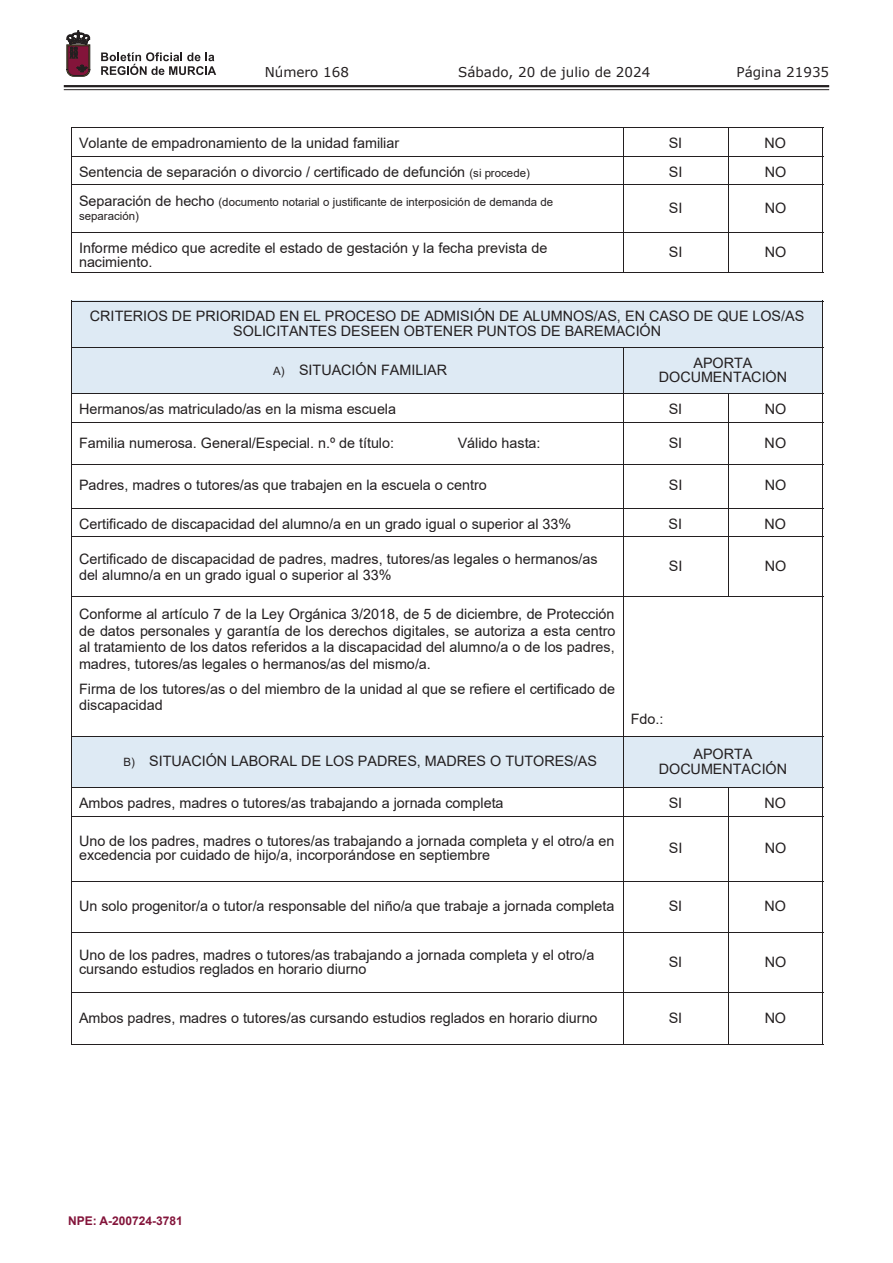
<style>
.page{position:relative;width:893px;height:1263px;background:#fff}
.page>*{position:absolute;margin:0;border:0;box-sizing:border-box;transform-origin:0 0}
.t1{font:14.4px/16.5px "Arial";color:#231f20}
.t2{font:13.5px "Verdana";color:#231f20}
.t3{font:700 12px "Arial";color:#83143a}
.t4{font:11.4px/14.4px "Arial";color:#231f20}
.s1{font-size:11.4px}
.s2{font-size:14.4px}
</style>
<div class="page">
<hr style="left:64px;top:85px;width:765px;height:2px;background:#231f20">
<hr style="left:64px;top:89px;width:765px;height:1px;background:#231f20">
<svg style="left:101px;top:52px;width:115px;height:23px"></svg>
<svg style="left:67px;top:31px;width:23px;height:45px"></svg>
<div style="left:71px;top:301px;width:752px;height:46px;background:#deeaf4"></div>
<div style="left:71px;top:347px;width:752px;height:46px;background:#deeaf4"></div>
<div style="left:71px;top:736px;width:752px;height:51px;background:#deeaf4"></div>
<hr style="left:71px;top:128px;width:752px;height:1px;background:#231f20">
<hr style="left:71px;top:156px;width:752px;height:1px;background:#231f20">
<hr style="left:71px;top:184px;width:752px;height:1px;background:#231f20">
<hr style="left:71px;top:232px;width:752px;height:1px;background:#231f20">
<hr style="left:71px;top:272px;width:752px;height:1px;background:#231f20">
<hr style="left:71px;top:301px;width:752px;height:1px;background:#231f20">
<hr style="left:71px;top:347px;width:752px;height:1px;background:#231f20">
<hr style="left:71px;top:393px;width:752px;height:1px;background:#231f20">
<hr style="left:71px;top:422px;width:752px;height:1px;background:#231f20">
<hr style="left:71px;top:464px;width:752px;height:1px;background:#231f20">
<hr style="left:71px;top:508px;width:752px;height:1px;background:#231f20">
<hr style="left:71px;top:536px;width:752px;height:1px;background:#231f20">
<hr style="left:71px;top:596px;width:752px;height:1px;background:#231f20">
<hr style="left:71px;top:736px;width:752px;height:1px;background:#231f20">
<hr style="left:71px;top:787px;width:752px;height:1px;background:#231f20">
<hr style="left:71px;top:816px;width:752px;height:1px;background:#231f20">
<hr style="left:71px;top:881px;width:752px;height:1px;background:#231f20">
<hr style="left:71px;top:932px;width:752px;height:1px;background:#231f20">
<hr style="left:71px;top:992px;width:752px;height:1px;background:#231f20">
<hr style="left:71px;top:1044px;width:752px;height:1px;background:#231f20">
<hr style="left:71px;top:128px;width:1px;height:145px;background:#231f20">
<hr style="left:71px;top:301px;width:1px;height:744px;background:#231f20">
<hr style="left:623px;top:128px;width:1px;height:145px;background:#231f20">
<hr style="left:623px;top:347px;width:1px;height:698px;background:#231f20">
<hr style="left:728px;top:128px;width:1px;height:145px;background:#231f20">
<hr style="left:728px;top:393px;width:1px;height:204px;background:#231f20">
<hr style="left:728px;top:787px;width:1px;height:258px;background:#231f20">
<hr style="left:822px;top:128px;width:1px;height:145px;background:#231f20">
<hr style="left:822px;top:301px;width:1px;height:744px;background:#231f20">
<p class="t2" style="left:265px;top:62px;width:86px">Número 168</p>
<p class="t2" style="left:458px;top:62px;width:194px">Sábado, 20 de julio de 2024</p>
<p class="t2" style="left:736px;top:62px;width:94px">Página 21935</p>
<p class="t1" style="left:79px;top:135px;width:322px">Volante de empadronamiento de la unidad familiar</p>
<p class="t1" style="left:669px;top:135px;width:15px">SI</p>
<p class="t1" style="left:765px;top:135px;width:23px">NO</p>
<p class="t1" style="left:79px;top:163px;width:452px">Sentencia de separación o divorcio / certificado de defunción <span class="s1">(si procede)</span></p>
<p class="t1" style="left:669px;top:163px;width:15px">SI</p>
<p class="t1" style="left:765px;top:163px;width:23px">NO</p>
<p class="t4" style="left:79px;top:194px;width:476px"><span class="s2">Separación de hecho</span> (documento notarial o justificante de interposición de demanda de separación)</p>
<p class="t1" style="left:669px;top:200px;width:15px">SI</p>
<p class="t1" style="left:765px;top:200px;width:23px">NO</p>
<p class="t1" style="left:79px;top:241px;width:470px;line-height:14.2px">Informe médico que acredite el estado de gestación y la fecha prevista de nacimiento.</p>
<p class="t1" style="left:669px;top:243px;width:15px">SI</p>
<p class="t1" style="left:765px;top:243px;width:23px">NO</p>
<p class="t1" style="left:90px;top:309px;width:716px;line-height:14.2px;text-align:center">CRITERIOS DE PRIORIDAD EN EL PROCESO DE ADMISIÓN DE ALUMNOS/AS, EN CASO DE QUE LOS/AS<br>SOLICITANTES DESEEN OBTENER PUNTOS DE BAREMACIÓN</p>
<p class="t1" style="left:273px;top:362px;width:176px"><span class="s1">A)</span> SITUACIÓN FAMILIAR</p>
<p class="t1" style="left:659px;top:356px;width:130px;line-height:14.4px;text-align:center">APORTA<br>DOCUMENTACIÓN</p>
<p class="t1" style="left:79px;top:401px;width:319px">Hermanos/as matriculado/as en la misma escuela</p>
<p class="t1" style="left:669px;top:401px;width:15px">SI</p>
<p class="t1" style="left:765px;top:401px;width:23px">NO</p>
<p class="t1" style="left:79px;top:434px;width:316px">Familia numerosa. General/Especial. n.º de título:</p>
<p class="t1" style="left:458px;top:434px;width:84px">Válido hasta:</p>
<p class="t1" style="left:669px;top:434px;width:15px">SI</p>
<p class="t1" style="left:765px;top:434px;width:23px">NO</p>
<p class="t1" style="left:79px;top:477px;width:409px">Padres, madres o tutores/as que trabajen en la escuela o centro</p>
<p class="t1" style="left:669px;top:477px;width:15px">SI</p>
<p class="t1" style="left:765px;top:477px;width:23px">NO</p>
<p class="t1" style="left:79px;top:515px;width:494px">Certificado de discapacidad del alumno/a en un grado igual o superior al 33%</p>
<p class="t1" style="left:669px;top:515px;width:15px">SI</p>
<p class="t1" style="left:765px;top:515px;width:23px">NO</p>
<p class="t1" style="left:79px;top:550px;width:520px">Certificado de discapacidad de padres, madres, tutores/as legales o hermanos/as del alumno/a en un grado igual o superior al 33%</p>
<p class="t1" style="left:669px;top:557px;width:15px">SI</p>
<p class="t1" style="left:765px;top:557px;width:23px">NO</p>
<p class="t1" style="left:79px;top:606px;width:538px;text-align:justify">Conforme al artículo 7 de la Ley Orgánica 3/2018, de 5 de diciembre, de Protección de datos personales y garantía de los derechos digitales, se autoriza a esta centro al tratamiento de los datos referidos a la discapacidad del alumno/a o de los padres, madres, tutores/as legales o hermanos/as del mismo/a.</p>
<p class="t1" style="left:79px;top:680px;width:537px">Firma de los tutores/as o del miembro de la unidad al que se refiere el certificado de discapacidad</p>
<p class="t1" style="left:631px;top:711px;width:34px">Fdo.:</p>
<p class="t1" style="left:123px;top:753px;width:475px"><span class="s1">B)</span> SITUACIÓN LABORAL DE LOS PADRES, MADRES O TUTORES/AS</p>
<p class="t1" style="left:659px;top:747px;width:130px;line-height:14.2px;text-align:center">APORTA<br>DOCUMENTACIÓN</p>
<p class="t1" style="left:79px;top:795px;width:426px">Ambos padres, madres o tutores/as trabajando a jornada completa</p>
<p class="t1" style="left:669px;top:795px;width:15px">SI</p>
<p class="t1" style="left:765px;top:795px;width:23px">NO</p>
<p class="t1" style="left:79px;top:834px;width:537px;line-height:14.4px">Uno de los padres, madres o tutores/as trabajando a jornada completa y el otro/a en excedencia por cuidado de hijo/a, incorporándose en septiembre</p>
<p class="t1" style="left:669px;top:840px;width:15px">SI</p>
<p class="t1" style="left:765px;top:840px;width:23px">NO</p>
<p class="t1" style="left:79px;top:898px;width:537px">Un solo progenitor/a o tutor/a responsable del niño/a que trabaje a jornada completa</p>
<p class="t1" style="left:669px;top:898px;width:15px">SI</p>
<p class="t1" style="left:765px;top:898px;width:23px">NO</p>
<p class="t1" style="left:79px;top:947px;width:517px;line-height:14.2px">Uno de los padres, madres o tutores/as trabajando a jornada completa y el otro/a cursando estudios reglados en horario diurno</p>
<p class="t1" style="left:669px;top:953px;width:15px">SI</p>
<p class="t1" style="left:765px;top:953px;width:23px">NO</p>
<p class="t1" style="left:79px;top:1009px;width:520px">Ambos padres, madres o tutores/as cursando estudios reglados en horario diurno</p>
<p class="t1" style="left:669px;top:1009px;width:15px">SI</p>
<p class="t1" style="left:765px;top:1009px;width:23px">NO</p>
<p class="t3" style="left:68px;top:1212px;width:116px">NPE: A-200724-3781</p>
</div>
